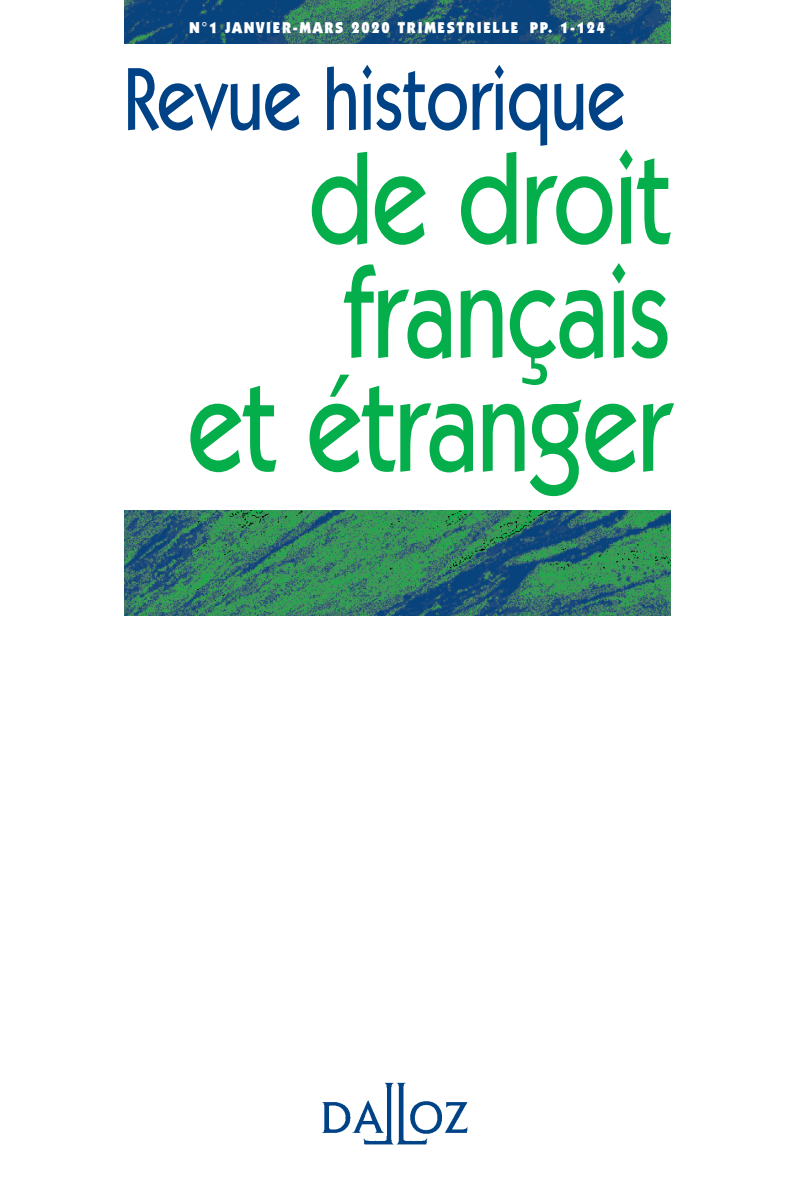
<style>
.page{position:relative;width:795px;height:1190px;background:#fff}
.page>*{position:absolute;margin:0;border:0;box-sizing:border-box;transform-origin:0 0}
.t1{font:500 129.5px/113.8px "Kabel IT Cby BT";color:#04ae4b;text-align:right;scale:.8 1}
.t2{font:500 89.25px "Kabel IT Cby BT";letter-spacing:.005em;color:#004286;scale:.8 1}
.t3{font:900 15.75px "Itc Kabel LT";letter-spacing:.11em;color:#fff;scale:.95 1}
</style>
<div class="page">
<img style="left:322px;top:1082px;width:146px;height:63px">
<img style="left:124px;top:0;width:546px;height:44px">
<img style="left:124px;top:511px;width:546px;height:104px">
<p class="t3" style="left:189px;top:23px;width:439px">N°1 JANVIER-MARS 2020 TRIMESTRIELLE PP. 1-124</p>
<h2 class="t2" style="left:124px;top:67px;width:627px">Revue historique</h2>
<h1 class="t1" style="left:188px;top:153px;width:604px">de droit français<br>et étranger</h1>
</div>
